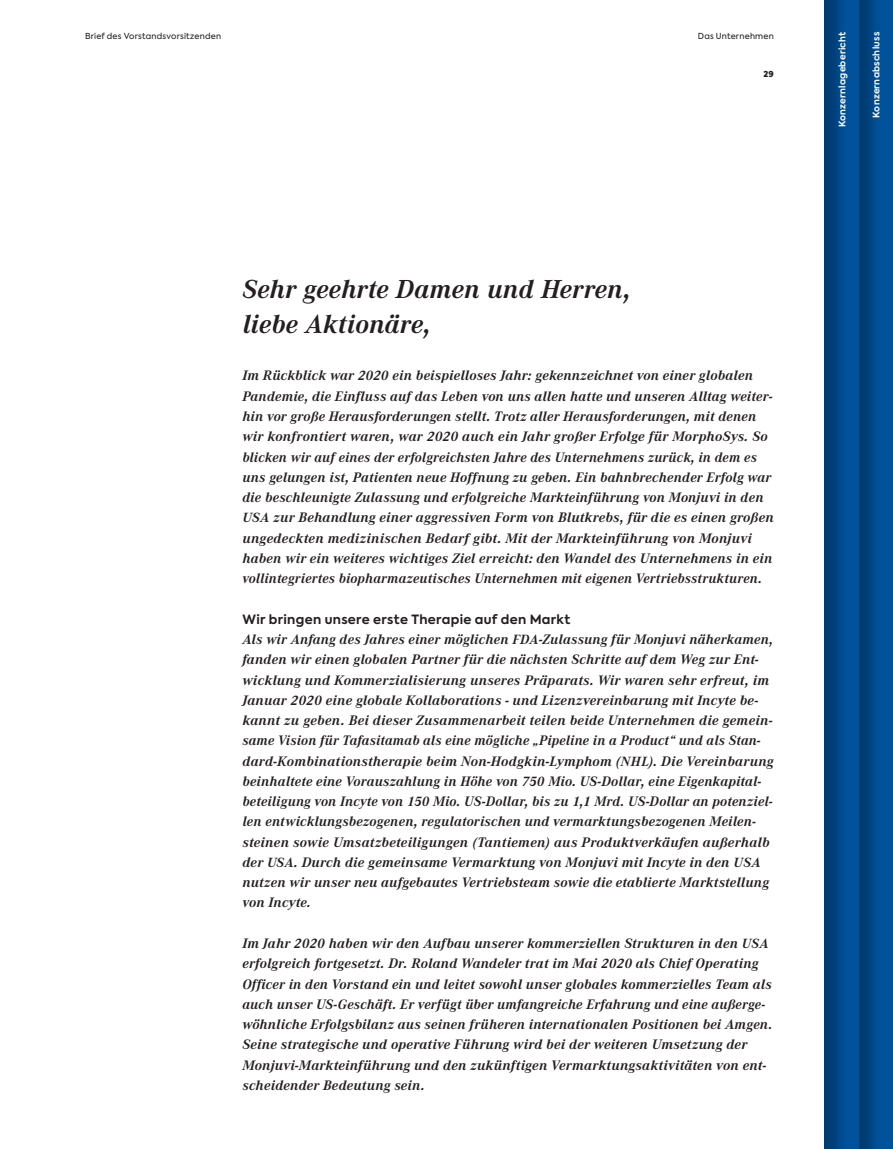
<style>
.page{position:relative;width:893px;height:1149px;background:#fff}
.page>*{position:absolute;margin:0;border:0;box-sizing:border-box;transform-origin:0 0}
.t1{font:italic 700 27px/34.5px "Corporate A";letter-spacing:.005em;color:#231f20}
.t2{font:italic 700 14.25px/20.2px "Corporate A";letter-spacing:.015em;color:#231f20}
.t3{font:700 12.75px "Axiforma";letter-spacing:.025em;color:#231f20}
.t4{font:700 9px "Axiforma";letter-spacing:.025em;color:#fff}
.t5{font:8.25px "Axiforma";letter-spacing:.025em;color:#231f20}
.t6{font:900 8.25px "Axiforma";color:#231f20}
.s1{font-size:13.8px}
</style>
<div class="page">
<div style="left:856px;top:0;width:37px;height:1148px;background:#231f20;opacity:.3"></div>
<div style="left:822px;top:0;width:38px;height:1148px;background:#231f20;opacity:.3"></div>
<p class="t5" style="left:85px;top:31px;width:138px">Brief des Vorstandsvorsitzenden</p>
<p class="t5" style="left:698px;top:31px;width:78px">Das Unternehmen</p>
<p class="t6" style="left:763px;top:68px;width:12px">29</p>
<h1 class="t1" style="left:242px;top:272px;width:390px">Sehr geehrte Damen und Herren, liebe Aktionäre,</h1>
<p class="t2" style="left:242px;top:365px;width:533px">Im Rückblick war 2020 ein beispielloses Jahr: gekennzeichnet von einer globalen Pandemie, die Einfluss auf das Leben von uns allen hatte und unseren Alltag weiter&shy;hin vor große Herausforderungen stellt. Trotz aller Herausforderungen, mit denen wir konfrontiert waren, war 2020 auch ein Jahr großer Erfolge für MorphoSys. So blicken wir auf eines der erfolgreichsten Jahre des Unternehmens zurück, in dem es uns gelungen ist, Patienten neue Hoffnung zu geben. Ein bahnbrechender Erfolg war die beschleunigte Zulassung und erfolgreiche Markteinführung von Monjuvi in den <span class="s1">USA</span> zur Behandlung einer aggressiven Form von Blutkrebs, für die es einen großen ungedeckten medizinischen Bedarf gibt. Mit der Markteinführung von Monjuvi haben wir ein weiteres wichtiges Ziel erreicht: den Wandel des Unternehmens in ein vollintegriertes biopharmazeutisches Unternehmen mit eigenen Vertriebsstrukturen.</p>
<p class="t3" style="left:242px;top:610px;width:330px">Wir bringen unsere erste Therapie auf den Markt</p>
<p class="t2" style="left:242px;top:629px;width:533px">Als wir Anfang des Jahres einer möglichen <span class="s1">FDA</span>-Zulassung für Monjuvi näherkamen, fanden wir einen globalen Partner für die nächsten Schritte auf dem Weg zur Ent&shy;wicklung und Kommerzialisierung unseres Präparats. Wir waren sehr erfreut, im Januar 2020 eine globale Kollaborations - und Lizenzvereinbarung mit Incyte be&shy;kannt zu geben. Bei dieser Zusammenarbeit teilen beide Unternehmen die gemein&shy;same Vision für Tafasitamab als eine mögliche „Pipeline in a Product“ und als Stan&shy;dard-Kombinationstherapie beim Non-Hodgkin-Lymphom (<span class="s1">NHL</span>). Die Vereinbarung beinhaltete eine Vorauszahlung in Höhe von 750 Mio. US-Dollar, eine Eigenkapital&shy;beteiligung von Incyte von 150 Mio. US-Dollar, bis zu 1,1 Mrd. US-Dollar an potenziel&shy;len entwicklungsbezogenen, regulatorischen und vermarktungsbezogenen Meilen&shy;steinen sowie Umsatzbeteiligungen (Tantiemen) aus Produktverkäufen außerhalb der <span class="s1">USA</span>. Durch die gemeinsame Vermarktung von Monjuvi mit Incyte in den <span class="s1">USA </span>nutzen wir unser neu aufgebautes Vertriebsteam sowie die etablierte Marktstellung von Incyte.</p>
<p class="t2" style="left:242px;top:932px;width:532px">Im Jahr 2020 haben wir den Aufbau unserer kommerziellen Strukturen in den <span class="s1">USA </span>erfolgreich fortgesetzt. Dr. Roland Wandeler trat im Mai 2020 als Chief Operating Officer in den Vorstand ein und leitet sowohl unser globales kommerzielles Team als auch unser US-Geschäft. Er verfügt über umfangreiche Erfahrung und eine außerge&shy;wöhnliche Erfolgsbilanz aus seinen früheren internationalen Positionen bei Amgen.<br>Seine strategische und operative Führung wird bei der weiteren Umsetzung der Monjuvi-Markteinführung und den zukünftigen Vermarktungsaktivitäten von ent&shy;scheidender Bedeutung sein.</p>
<p class="t4" style="left:836px;top:127px;width:97px;rotate:-90deg">Konzernlagebericht</p>
<p class="t4" style="left:870px;top:118px;width:87px;rotate:-90deg">Konzernabschluss</p>
</div>
